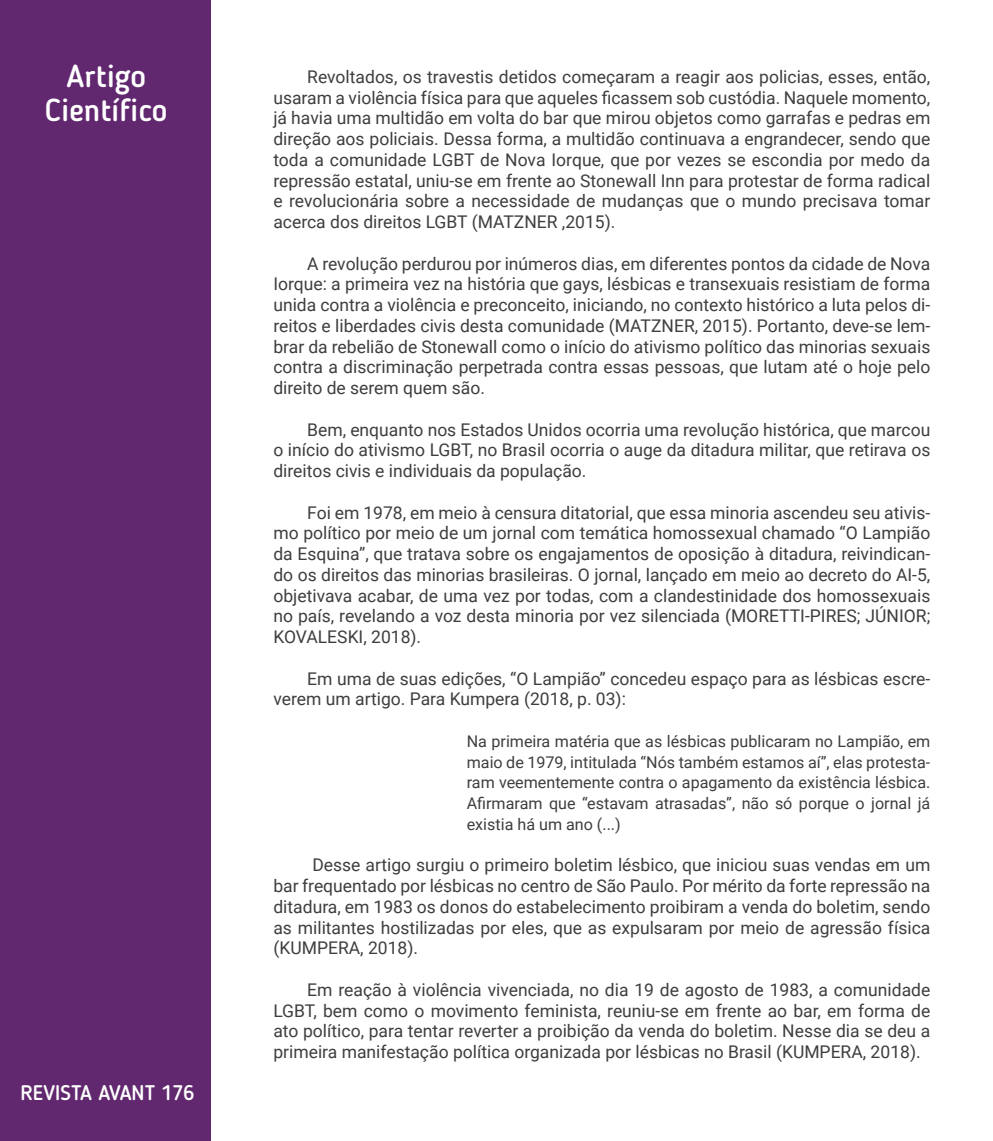
<style>
.page{position:relative;width:993px;height:1141px;background:#fff}
.page>*{position:absolute;margin:0;border:0;box-sizing:border-box;transform-origin:0 0}
.t1{font:500 31.5px/33.6px "Blogger Sans";color:#fff;text-align:center}
.t2{font:500 21px "Blogger Sans";color:#fff}
.texto{font:17.5px/20.8px "Roboto";color:#3e3e3f;text-align:justify}
.Citação{font:16.1px/20.8px "Roboto";color:#3e3e3f;text-align:justify}
</style>
<div class="page">
<div style="left:0;top:0;width:210px;height:1141px;background:#61286f"></div>
<h1 class="t1" style="left:38px;top:58px;width:138px">modalidad</h1>
<h1 class="t1" style="left:45px;top:59px;width:124px">Artigo<br>Científico</h1>
<p class="t2" style="left:21px;top:1080px;width:175px">REVISTA AVANT 176</p>
<p class="texto" style="left:273px;top:66px;width:658px;text-indent:34px">Revoltados, os travestis detidos começaram a reagir aos policias, esses, então, usaram a violência física para que aqueles ficassem sob custódia. Naquele momento, já havia uma multidão em volta do bar que mirou objetos como garrafas e pedras em direção aos policiais. Dessa forma, a multidão continuava a engrandecer, sendo que toda a comunidade LGBT de Nova Iorque, que por vezes se escondia por medo da repressão estatal, uniu-se em frente ao Stonewall Inn para protestar de forma radical e revolucionária sobre a necessidade de mudanças que o mundo precisava tomar acerca dos direitos LGBT (MATZNER ,2015).</p>
<p class="texto" style="left:273px;top:252px;width:658px;text-indent:34px">A revolução perdurou por inúmeros dias, em diferentes pontos da cidade de Nova Iorque: a primeira vez na história que gays, lésbicas e transexuais resistiam de forma unida contra a violência e preconceito, iniciando, no contexto histórico a luta pelos di&shy;reitos e liberdades civis desta comunidade (MATZNER, 2015). Portanto, deve-se lem&shy;brar da rebelião de Stonewall como o início do ativismo político das minorias sexuais contra a discriminação perpetrada contra essas pessoas, que lutam até o hoje pelo direito de serem quem são.</p>
<p class="texto" style="left:273px;top:418px;width:658px;text-indent:34px">Bem, enquanto nos Estados Unidos ocorria uma revolução histórica, que marcou o início do ativismo LGBT, no Brasil ocorria o auge da ditadura militar, que retirava os direitos civis e individuais da população.</p>
<p class="texto" style="left:273px;top:501px;width:658px;text-indent:34px">Foi em 1978, em meio à censura ditatorial, que essa minoria ascendeu seu ativis&shy;mo político por meio de um jornal com temática homossexual chamado “O Lampião da Esquina”, que tratava sobre os engajamentos de oposição à ditadura, reivindican&shy;do os direitos das minorias brasileiras. O jornal, lançado em meio ao decreto do AI-5, objetivava acabar, de uma vez por todas, com a clandestinidade dos homossexuais no país, revelando a voz desta minoria por vez silenciada (MORETTI-PIRES; JÚNIOR; KOVALESKI, 2018).</p>
<p class="texto" style="left:273px;top:667px;width:658px;text-indent:34px">Em uma de suas edições, “O Lampião” concedeu espaço para as lésbicas escre&shy;verem um artigo. Para Kumpera (2018, p. 03):</p>
<p class="Citação" style="left:466px;top:730px;width:465px">Na primeira matéria que as lésbicas publicaram no Lampião, em maio de 1979, intitulada “Nós também estamos aí”, elas protesta&shy;ram veementemente contra o apagamento da existência lésbica.<br>Afirmaram que “estavam atrasadas”, não só porque o jornal já existia há um ano (...)</p>
<p class="texto" style="left:273px;top:854px;width:658px;text-indent:39px">Desse artigo surgiu o primeiro boletim lésbico, que iniciou suas vendas em um bar frequentado por lésbicas no centro de São Paulo. Por mérito da forte repressão na ditadura, em 1983 os donos do estabelecimento proibiram a venda do boletim, sendo as militantes hostilizadas por eles, que as expulsaram por meio de agressão física (KUMPERA, 2018).</p>
<p class="texto" style="left:273px;top:978px;width:658px;text-indent:34px">Em reação à violência vivenciada, no dia 19 de agosto de 1983, a comunidade LGBT, bem como o movimento feminista, reuniu-se em frente ao bar, em forma de ato político, para tentar reverter a proibição da venda do boletim. Nesse dia se deu a primeira manifestação política organizada por lésbicas no Brasil (KUMPERA, 2018).</p>
</div>
